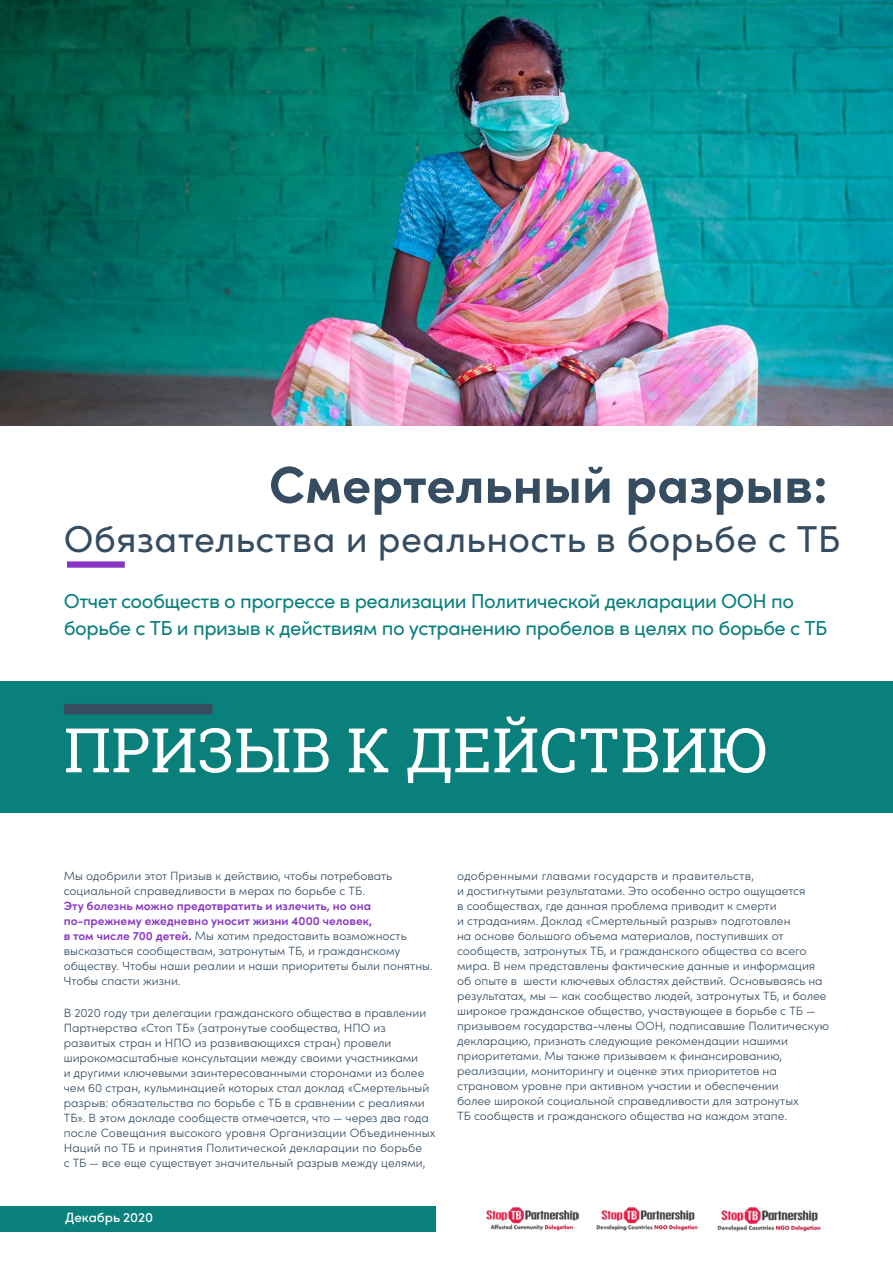
<style>
.page{position:relative;width:893px;height:1263px;background:#fff}
.page>*{position:absolute;margin:0;border:0;box-sizing:border-box;transform-origin:0 0}
.t1{font:61.5px "Roboto Slab";color:#fff}
.t2{font:700 52.05px "Sofia Pro";color:#364d61}
.t3{font:37.5px "Sofia Pro";letter-spacing:.01em;color:#364d61}
.t4{font:20.25px/26.5px "Sofia Pro";letter-spacing:-.025em;color:#0a807d}
.t5{font:500 13.5px "Sofia Pro";color:#fff}
.t6{font:300 12px/15px "Sofia Pro";color:#364d61}
.s1{font-weight:600;color:#8736c2}
</style>
<div class="page">
<img style="left:0;top:0;width:893px;height:426px">
<div style="left:0;top:528px;width:893px;height:285px;background:#0a807d"></div>
<div style="left:0;top:1206px;width:436px;height:25px;background:#0a807d"></div>
<div style="left:0;top:426px;width:893px;height:254px;background:#fff"></div>
<div style="left:64px;top:704px;width:149px;height:10px;background:#364d61"></div>
<div style="left:67px;top:561px;width:58px;height:7px;background:#8736c2"></div>
<img style="left:486px;top:1206px;width:93px;height:25px">
<img style="left:717px;top:1206px;width:104px;height:26px">
<img style="left:596px;top:1206px;width:102px;height:25px">
<h2 class="t2" style="left:269px;top:444px;width:560px">Смертельный разрыв:</h2>
<h3 class="t3" style="left:64px;top:511px;width:778px">Oбязательства и реальность в борьбе с ТБ</h3>
<h3 class="t4" style="left:64px;top:587px;width:765px">Отчет сообществ о прогрессе в реализации Политической декларации ООН по борьбе с ТБ и призыв к действиям по устранению пробелов в целях по борьбе с ТБ</h3>
<h1 class="t1" style="left:64px;top:708px;width:706px">ПРИЗЫВ К ДЕЙСТВИЮ</h1>
<p class="t6" style="left:64px;top:867px;width:330px">Мы одобрили этот Призыв к действию, чтобы потребовать социальной справедливости в мерах по борьбе с ТБ.</p>
<p class="t6" style="left:64px;top:897px;width:371px"><span class="s1">Эту болезнь можно предотвратить и излечить, но она по-прежнему ежедневно уносит жизни 4000 человек,<br>в том числе 700 детей.</span> Мы хотим предоставить возможность высказаться сообществам, затронутым ТБ, и гражданскому обществу. Чтобы наши реалии и наши приоритеты были понятны.<br>Чтобы спасти жизни.</p>
<p class="t6" style="left:64px;top:1004px;width:373px">В 2020 году три делегации гражданского общества в правлении Партнерства «Стоп ТБ» (затронутые сообщества, НПО из развитых стран и НПО из развивающихся стран) провели широкомасштабные консультации между своими участниками<br>и другими ключевыми заинтересованными сторонами из более чем 60 стран, кульминацией которых стал доклад «Смертельный разрыв: обязательства по борьбе с ТБ в сравнении с реалиями ТБ». В этом докладе сообществ отмечается, что — через два года после Совещания высокого уровня Организации Объединенных Наций по ТБ и принятия Политической декларации по борьбе<br>с ТБ — все еще существует значительный разрыв между целями,</p>
<p class="t5" style="left:65px;top:1207px;width:90px">Декабрь 2020</p>
<p class="t6" style="left:457px;top:867px;width:374px">одобренными главами государств и правительств,<br>и достигнутыми результатами. Это особенно остро ощущается<br>в сообществах, где данная проблема приводит к смерти<br>и страданиям. Доклад «Смертельный разрыв» подготовлен<br>на основе большого объема материалов, поступивших от сообществ, затронутых ТБ, и гражданского общества со всего мира. В нем представлены фактические данные и информация об опыте в шести ключевых областях действий. Основываясь на результатах, мы — как сообщество людей, затронутых ТБ, и более широкое гражданское общество, участвующее в борьбе с ТБ — призываем государства-члены ООН, подписавшие Политическую декларацию, признать следующие рекомендации нашими приоритетами. Мы также призываем к финансированию, реализации, мониторингу и оценке этих приоритетов на страновом уровне при активном участии и обеспечении<br>более широкой социальной справедливости для затронутых<br>ТБ сообществ и гражданского общества на каждом этапе.</p>
</div>
